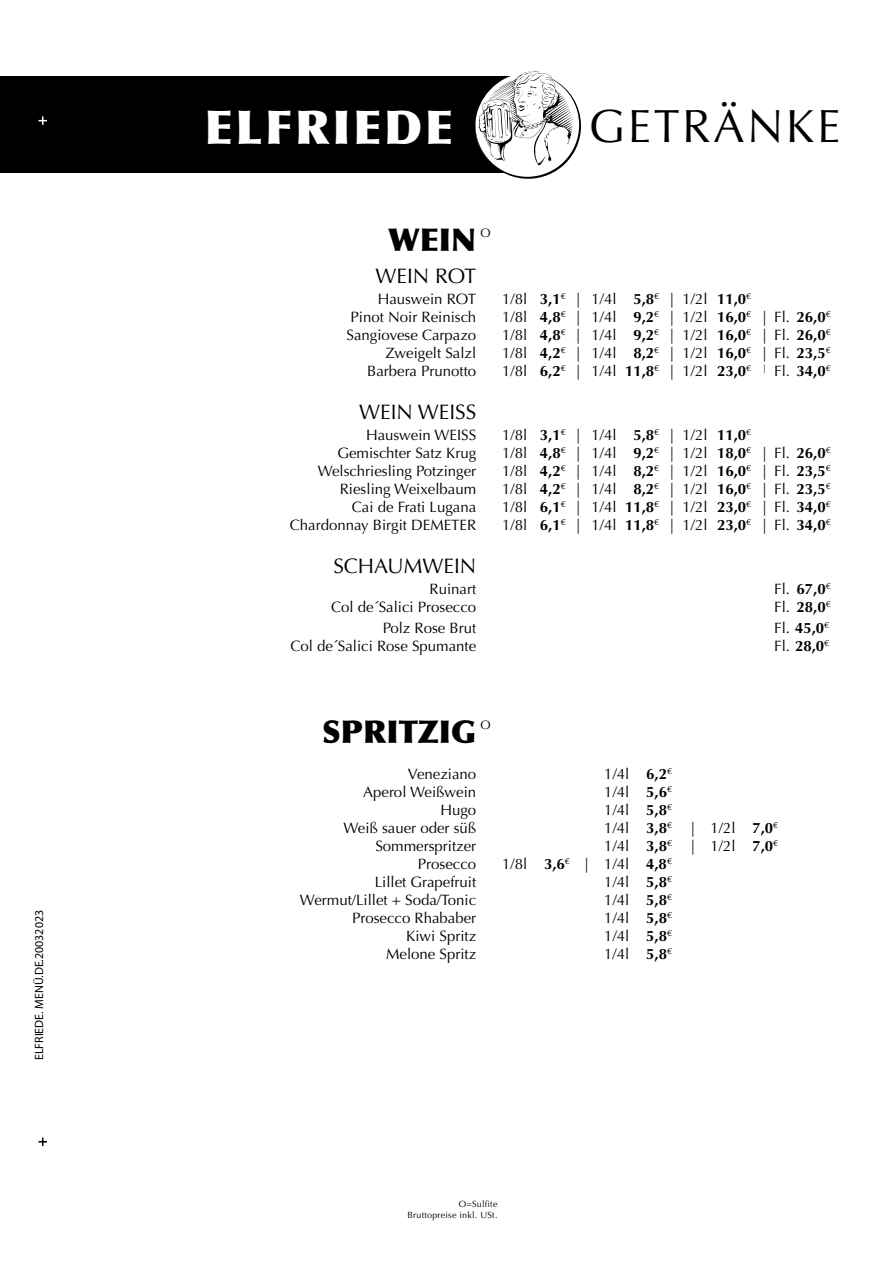
<style>
.page{position:relative;width:893px;height:1263px;background:#fff}
.page>*{position:absolute;margin:0;border:0;box-sizing:border-box;transform-origin:0 0}
.t1{font:900 46.65px "Optima";letter-spacing:.055em;color:#fff}
.t2{font:46.65px "Optima";letter-spacing:.055em;color:#000}
.t3{font:900 31.5px "Optima";color:#000}
.t4{font:21px "Optima";color:#000}
.t5{font:15px "Optima";color:#000}
.t6{font:700 15px "Optima";color:#000}
.t7{font:12.3px "Optima";color:#000}
.t8{font:12px "Myriad Pro";color:#000}
.t9{font:9px/10.5px "Optima";letter-spacing:.025em;color:#000;text-align:right}
.s1{font-weight:700}
.s2{font-weight:400}
</style>
<div class="page">
<div style="left:0;top:77px;width:535px;height:96px;background:#000"></div>
<svg style="left:475px;top:71px;width:106px;height:108px"></svg>
<svg style="left:38px;top:116px;width:9px;height:9px"></svg>
<svg style="left:38px;top:1137px;width:9px;height:9px"></svg>
<p class="t8" style="left:32px;top:1060px;width:152px;rotate:-90deg">ELFRIEDE. MENÜ.DE.20032023</p>
<h1 class="t1" style="left:204px;top:99px;width:250px">ELFRIEDE</h1>
<h1 class="t2" style="left:589px;top:99px;width:253px">GETRÄNKE</h1>
<h2 class="t3" style="left:388px;top:221px;width:90px">WEIN</h2>
<p class="t7" style="left:480px;top:226px;width:12px">O</p>
<h3 class="t4" style="left:375px;top:264px;width:102px">WEIN ROT</h3>
<p class="t5" style="left:378px;top:290px;width:100px">Hauswein ROT</p>
<p class="t5" style="left:502px;top:290px;width:250px">1/8l <span class="s1">3,1</span><sup>€</sup> | 1/4l <span class="s1">5,8</span><sup>€</sup> | 1/2l <span class="s1">11,0</span><sup>€</sup></p>
<p class="t5" style="left:351px;top:308px;width:127px">Pinot Noir Reinisch</p>
<p class="t5" style="left:502px;top:308px;width:330px">1/8l <span class="s1">4,8</span><sup>€</sup> | 1/4l <span class="s1">9,2</span><sup>€</sup> | 1/2l <span class="s1">16,0</span><sup>€</sup> | Fl. <span class="s1">26,0</span><sup>€</sup></p>
<p class="t5" style="left:347px;top:326px;width:131px">Sangiovese Carpazo</p>
<p class="t5" style="left:502px;top:326px;width:330px">1/8l <span class="s1">4,8</span><sup>€</sup> | 1/4l <span class="s1">9,2</span><sup>€</sup> | 1/2l <span class="s1">16,0</span><sup>€</sup> | Fl. <span class="s1">26,0</span><sup>€</sup></p>
<p class="t5" style="left:385px;top:344px;width:92px">Zweigelt Salzl</p>
<p class="t5" style="left:502px;top:344px;width:330px">1/8l <span class="s1">4,2</span><sup>€</sup> | 1/4l <span class="s1">8,2</span><sup>€</sup> | 1/2l <span class="s1">16,0</span><sup>€</sup> | Fl. <span class="s1">23,5</span><sup>€</sup></p>
<p class="t5" style="left:367px;top:362px;width:111px">Barbera Prunotto</p>
<p class="t5" style="left:502px;top:362px;width:250px">1/8l <span class="s1">6,2</span><sup>€</sup> | 1/4l <span class="s1">11,8</span><sup>€</sup> | 1/2l <span class="s1">23,0</span><sup>€</sup></p>
<p class="t6" style="left:763px;top:362px;width:69px"><sup>|</sup> <span class="s2">Fl.</span> 34,0<sup>€</sup></p>
<h3 class="t4" style="left:359px;top:400px;width:119px">WEIN WEISS</h3>
<p class="t5" style="left:366px;top:426px;width:112px">Hauswein WEISS</p>
<p class="t5" style="left:502px;top:426px;width:250px">1/8l <span class="s1">3,1</span><sup>€</sup> | 1/4l <span class="s1">5,8</span><sup>€</sup> | 1/2l <span class="s1">11,0</span><sup>€</sup></p>
<p class="t5" style="left:337px;top:444px;width:140px">Gemischter Satz Krug</p>
<p class="t5" style="left:502px;top:444px;width:330px">1/8l <span class="s1">4,8</span><sup>€</sup> | 1/4l <span class="s1">9,2</span><sup>€</sup> | 1/2l <span class="s1">18,0</span><sup>€</sup> | Fl. <span class="s1">26,0</span><sup>€</sup></p>
<p class="t5" style="left:318px;top:462px;width:160px">Welschriesling Potzinger</p>
<p class="t5" style="left:502px;top:462px;width:330px">1/8l <span class="s1">4,2</span><sup>€</sup> | 1/4l <span class="s1">8,2</span><sup>€</sup> | 1/2l <span class="s1">16,0</span><sup>€</sup> | Fl. <span class="s1">23,5</span><sup>€</sup></p>
<p class="t5" style="left:340px;top:480px;width:138px">Riesling Weixelbaum</p>
<p class="t5" style="left:502px;top:480px;width:330px">1/8l <span class="s1">4,2</span><sup>€</sup> | 1/4l <span class="s1">8,2</span><sup>€</sup> | 1/2l <span class="s1">16,0</span><sup>€</sup> | Fl. <span class="s1">23,5</span><sup>€</sup></p>
<p class="t5" style="left:352px;top:498px;width:126px">Cai de Frati Lugana</p>
<p class="t5" style="left:502px;top:498px;width:330px">1/8l <span class="s1">6,1</span><sup>€</sup> | 1/4l <span class="s1">11,8</span><sup>€</sup> | 1/2l <span class="s1">23,0</span><sup>€</sup> | Fl. <span class="s1">34,0</span><sup>€</sup></p>
<p class="t5" style="left:290px;top:516px;width:188px">Chardonnay Birgit DEMETER</p>
<p class="t5" style="left:502px;top:516px;width:330px">1/8l <span class="s1">6,1</span><sup>€</sup> | 1/4l <span class="s1">11,8</span><sup>€</sup> | 1/2l <span class="s1">23,0</span><sup>€</sup> | Fl. <span class="s1">34,0</span><sup>€</sup></p>
<h3 class="t4" style="left:333px;top:554px;width:144px">SCHAUMWEIN</h3>
<p class="t5" style="left:430px;top:580px;width:48px">Ruinart</p>
<p class="t6" style="left:774px;top:580px;width:58px"><span class="s2">Fl.</span> 67,0<sup>€</sup></p>
<p class="t5" style="left:331px;top:598px;width:147px">Col de´Salici Prosecco</p>
<p class="t6" style="left:774px;top:598px;width:58px"><span class="s2">Fl.</span> 28,0<sup>€</sup></p>
<p class="t5" style="left:383px;top:619px;width:95px">Polz Rose Brut</p>
<p class="t6" style="left:774px;top:619px;width:56px"><span class="s2">Fl.</span> 45,0<sup>€</sup></p>
<p class="t5" style="left:290px;top:637px;width:187px">Col de´Salici Rose Spumante</p>
<p class="t6" style="left:774px;top:637px;width:56px"><span class="s2">Fl.</span> 28,0<sup>€</sup></p>
<h2 class="t3" style="left:322px;top:713px;width:156px">SPRITZIG</h2>
<p class="t7" style="left:480px;top:717px;width:12px">O</p>
<p class="t5" style="left:408px;top:765px;width:70px">Veneziano</p>
<p class="t5" style="left:604px;top:765px;width:69px">1/4l <span class="s1">6,2</span><sup>€</sup></p>
<p class="t5" style="left:363px;top:783px;width:115px">Aperol Weißwein</p>
<p class="t5" style="left:604px;top:783px;width:69px">1/4l <span class="s1">5,6</span><sup>€</sup></p>
<p class="t5" style="left:440px;top:801px;width:37px">Hugo</p>
<p class="t5" style="left:604px;top:801px;width:69px">1/4l <span class="s1">5,8</span><sup>€</sup></p>
<p class="t5" style="left:343px;top:819px;width:134px">Weiß sauer oder süß</p>
<p class="t5" style="left:604px;top:819px;width:69px">1/4l <span class="s1">3,8</span><sup>€</sup></p>
<p class="t5" style="left:691px;top:819px;width:89px">| 1/2l <span class="s1">7,0</span><sup>€</sup></p>
<p class="t5" style="left:375px;top:837px;width:102px">Sommerspritzer</p>
<p class="t5" style="left:604px;top:837px;width:69px">1/4l <span class="s1">3,8</span><sup>€</sup></p>
<p class="t5" style="left:691px;top:837px;width:89px">| 1/2l <span class="s1">7,0</span><sup>€</sup></p>
<p class="t5" style="left:418px;top:855px;width:60px">Prosecco</p>
<p class="t5" style="left:502px;top:855px;width:171px">1/8l <span class="s1">3,6</span><sup>€</sup> | 1/4l <span class="s1">4,8</span><sup>€</sup></p>
<p class="t5" style="left:375px;top:873px;width:103px">Lillet Grapefruit</p>
<p class="t5" style="left:604px;top:873px;width:69px">1/4l <span class="s1">5,8</span><sup>€</sup></p>
<p class="t5" style="left:300px;top:891px;width:178px">Wermut/Lillet + Soda/Tonic</p>
<p class="t5" style="left:604px;top:891px;width:69px">1/4l <span class="s1">5,8</span><sup>€</sup></p>
<p class="t5" style="left:352px;top:909px;width:126px">Prosecco Rhababer</p>
<p class="t5" style="left:604px;top:909px;width:69px">1/4l <span class="s1">5,8</span><sup>€</sup></p>
<p class="t5" style="left:406px;top:927px;width:72px">Kiwi Spritz</p>
<p class="t5" style="left:604px;top:927px;width:69px">1/4l <span class="s1">5,8</span><sup>€</sup></p>
<p class="t5" style="left:386px;top:945px;width:92px">Melone Spritz</p>
<p class="t5" style="left:604px;top:945px;width:69px">1/4l <span class="s1">5,8</span><sup>€</sup></p>
<p class="t9" style="left:407px;top:1199px;width:91px">O=Sulfite<br>Bruttopreise inkl. USt.</p>
</div>
